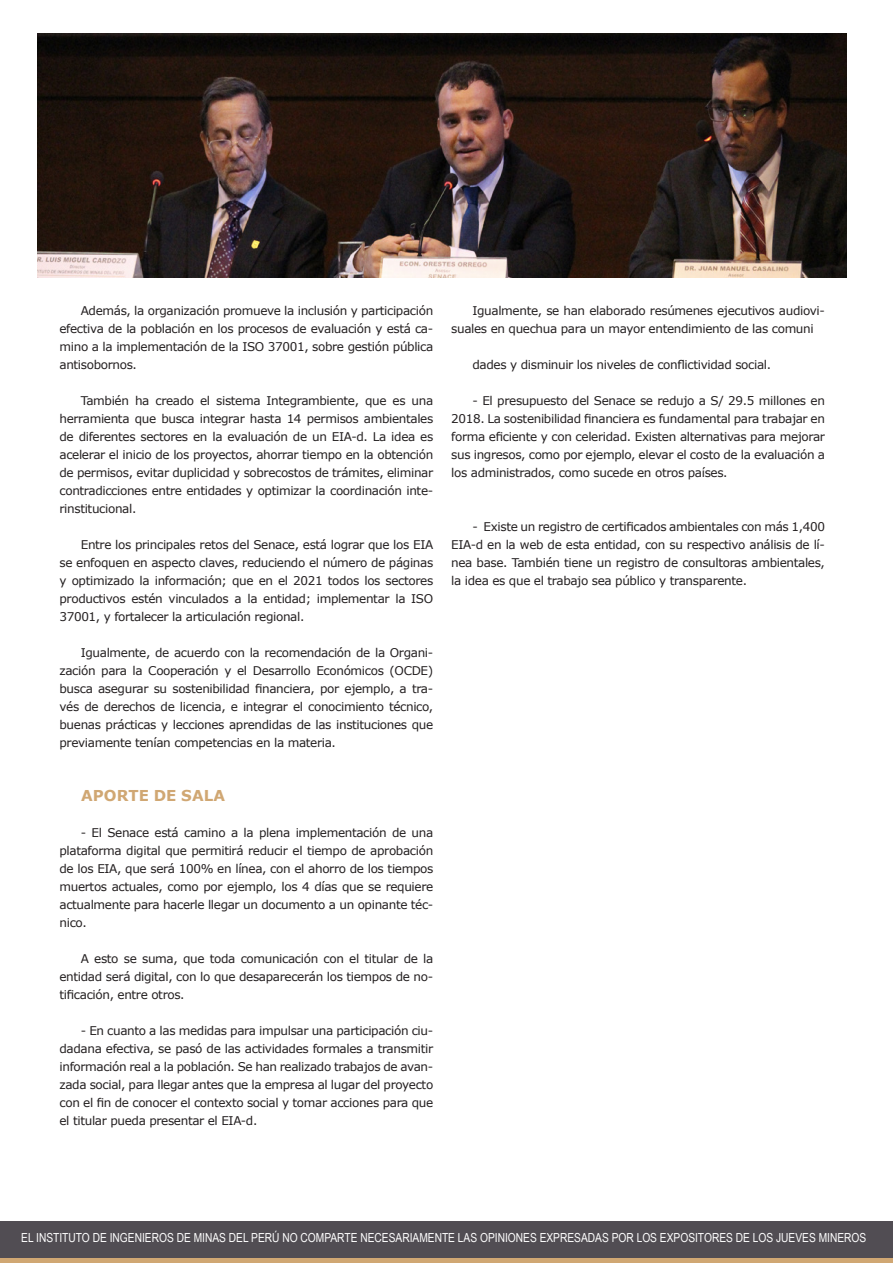
<style>
.page{position:relative;width:893px;height:1263px;background:#fff}
.page>*{position:absolute;margin:0;border:0;box-sizing:border-box;transform-origin:0 0}
.cuerpo_texto_con_san{font:700 15px "Verdana";letter-spacing:.005em;color:#d0a773}
.t1{font:12.45px "Arial Narrow";color:#fff}
.cuerpo_texto_con_san-2{font:12px/18px "Verdana";letter-spacing:-.03em;color:#231f20;text-align:justify}
</style>
<div class="page">
<svg style="left:0;top:1257px;width:893px;height:6px;background:#ba986d"></svg>
<div style="left:0;top:1221px;width:893px;height:36px;background:#514d53"></div>
<img style="left:38px;top:33px;width:809px;height:245px">
<p class="cuerpo_texto_con_san-2" style="left:60px;top:301px;width:375px;text-indent:21px">Además, la organización promueve la inclusión y participación efectiva de la población en los procesos de evaluación y está ca&shy;mino a la implementación de la ISO 37001, sobre gestión pública antisobornos.</p>
<p class="cuerpo_texto_con_san-2" style="left:60px;top:391px;width:375px;text-indent:21px">También ha creado el sistema Integrambiente, que es una herramienta que busca integrar hasta 14 permisos ambientales de diferentes sectores en la evaluación de un EIA-d. La idea es acelerar el inicio de los proyectos, ahorrar tiempo en la obtención de permisos, evitar duplicidad y sobrecostos de trámites, eliminar contradicciones entre entidades y optimizar la coordinación inte&shy;rinstitucional.</p>
<p class="cuerpo_texto_con_san-2" style="left:60px;top:535px;width:375px;text-indent:21px">Entre los principales retos del Senace, está lograr que los EIA se enfoquen en aspecto claves, reduciendo el número de páginas y optimizado la información; que en el 2021 todos los sectores productivos estén vinculados a la entidad; implementar la ISO 37001, y fortalecer la articulación regional.</p>
<p class="cuerpo_texto_con_san-2" style="left:60px;top:643px;width:375px;text-indent:21px">Igualmente, de acuerdo con la recomendación de la Organi&shy;zación para la Cooperación y el Desarrollo Económicos (OCDE) busca asegurar su sostenibilidad financiera, por ejemplo, a tra&shy;vés de derechos de licencia, e integrar el conocimiento técnico, buenas prácticas y lecciones aprendidas de las instituciones que previamente tenían competencias en la materia.</p>
<p class="cuerpo_texto_con_san" style="left:81px;top:785px;width:145px">APORTE DE SALA</p>
<p class="cuerpo_texto_con_san-2" style="left:60px;top:823px;width:375px;text-indent:21px">- El Senace está camino a la plena implementación de una plataforma digital que permitirá reducir el tiempo de aprobación de los EIA, que será 100% en línea, con el ahorro de los tiempos muertos actuales, como por ejemplo, los 4 días que se requiere actualmente para hacerle llegar un documento a un opinante téc&shy;nico.</p>
<p class="cuerpo_texto_con_san-2" style="left:60px;top:949px;width:375px;text-indent:21px">A esto se suma, que toda comunicación con el titular de la entidad será digital, con lo que desaparecerán los tiempos de no&shy;tificación, entre otros.</p>
<p class="cuerpo_texto_con_san-2" style="left:60px;top:1021px;width:375px;text-indent:21px">- En cuanto a las medidas para impulsar una participación ciu&shy;dadana efectiva, se pasó de las actividades formales a transmitir información real a la población. Se han realizado trabajos de avan&shy;zada social, para llegar antes que la empresa al lugar del proyecto con el fin de conocer el contexto social y tomar acciones para que el titular pueda presentar el EIA-d.</p>
<p class="cuerpo_texto_con_san-2" style="left:451px;top:301px;width:375px;text-indent:21px">Igualmente, se han elaborado resúmenes ejecutivos audiovi&shy;suales en quechua para un mayor entendimiento de las comuni</p>
<p class="cuerpo_texto_con_san-2" style="left:472px;top:355px;width:300px">dades y disminuir los niveles de conflictividad social.</p>
<p class="cuerpo_texto_con_san-2" style="left:451px;top:391px;width:375px;text-indent:21px">- El presupuesto del Senace se redujo a S/ 29.5 millones en 2018. La sostenibilidad financiera es fundamental para trabajar en forma eficiente y con celeridad. Existen alternativas para mejorar sus ingresos, como por ejemplo, elevar el costo de la evaluación a los administrados, como sucede en otros países.</p>
<p class="cuerpo_texto_con_san-2" style="left:451px;top:517px;width:375px;text-indent:21px">- Existe un registro de certificados ambientales con más 1,400<br>EIA-d en la web de esta entidad, con su respectivo análisis de lí&shy;nea base. También tiene un registro de consultoras ambientales, la idea es que el trabajo sea público y transparente.</p>
<p class="t1" style="left:21px;top:1228px;width:846px">EL INSTITUTO DE INGENIEROS DE MINAS DEL PERÚ NO COMPARTE NECESARIAMENTE LAS OPINIONES EXPRESADAS POR LOS EXPOSITORES DE LOS JUEVES MINEROS</p>
</div>
